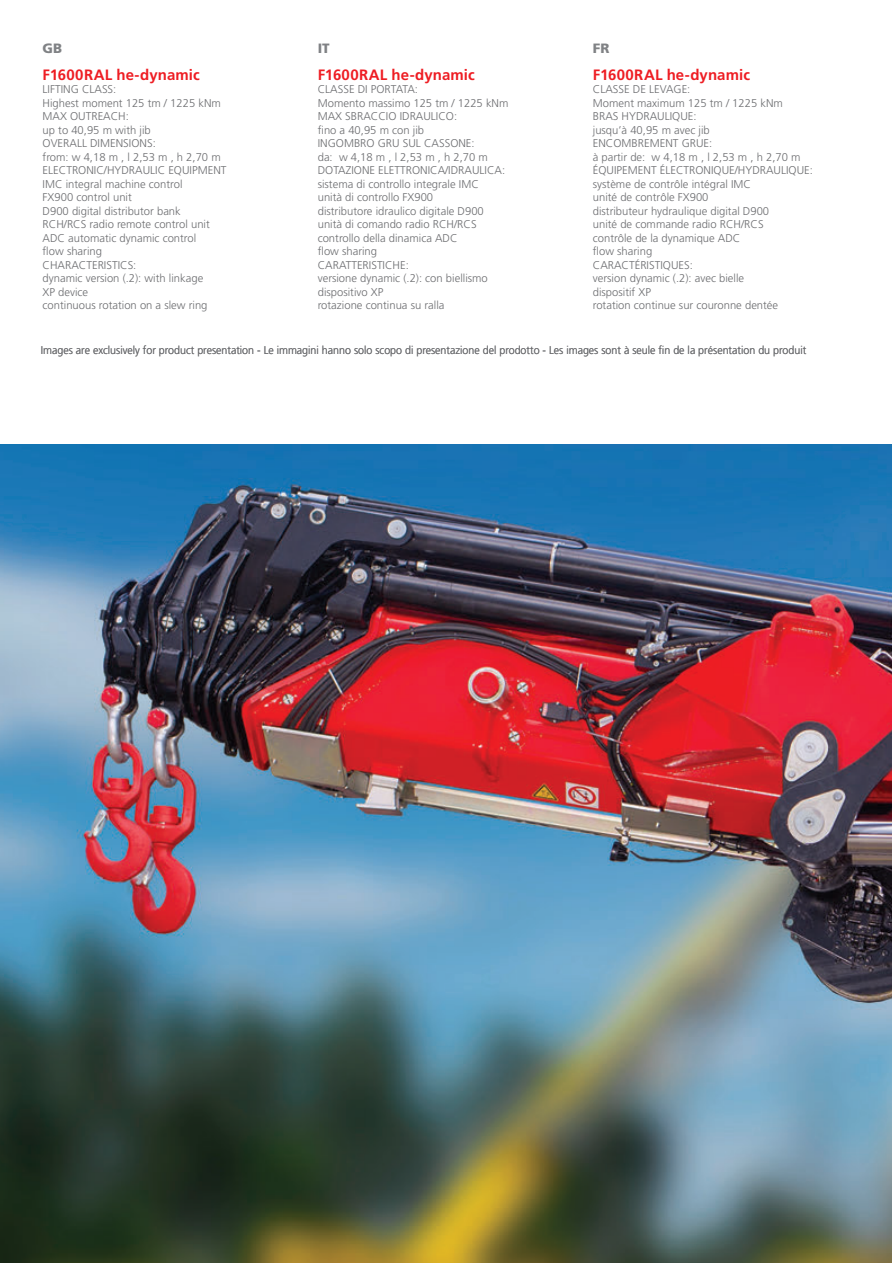
<style>
.page{position:relative;width:892px;height:1263px;background:#fff}
.page>*{position:absolute;margin:0;border:0;box-sizing:border-box;transform-origin:0 0}
.t1{font:700 15px "Frutiger";letter-spacing:.005em;color:#ee1d23}
.t2{font:900 13.5px "Frutiger";color:#808285}
.t3{font:300 11.25px/13.5px "Frutiger";color:#6c6d70}
.t4{font:300 11.25px "Frutiger";color:#6c6d70;scale:.95 1}
</style>
<div class="page">
<img style="left:0;top:444px;width:891px;height:819px">
<p class="t2" style="left:43px;top:40px;width:21px">GB</p>
<h1 class="t1" style="left:43px;top:66px;width:159px">F1600RAL he-dynamic</h1>
<p class="t3" style="left:43px;top:83px;width:185px">LIFTING CLASS:<br>Highest moment 125 tm / 1225 kNm<br>MAX OUTREACH:<br>up to 40,95 m with jib<br>OVERALL DIMENSIONS:<br>from: w 4,18 m , l 2,53 m , h 2,70 m<br>ELECTRONIC/HYDRAULIC EQUIPMENT<br>IMC integral machine control<br>FX900 control unit<br>D900 digital distributor bank<br>RCH/RCS radio remote control unit<br>ADC automatic dynamic control<br>flow sharing<br>CHARACTERISTICS:<br>dynamic version (.2): with linkage<br>XP device<br>continuous rotation on a slew ring</p>
<p class="t2" style="left:593px;top:40px;width:18px">FR</p>
<h1 class="t1" style="left:593px;top:66px;width:159px">F1600RAL he-dynamic</h1>
<p class="t3" style="left:593px;top:83px;width:222px">CLASSE DE LEVAGE:<br>Moment maximum 125 tm / 1225 kNm<br>BRAS HYDRAULIQUE:<br>jusqu’à 40,95 m avec jib<br>ENCOMBREMENT GRUE:<br>à partir de: w 4,18 m , l 2,53 m , h 2,70 m<br>ÉQUIPEMENT ÉLECTRONIQUE/HYDRAULIQUE: système de contrôle intégral IMC<br>unité de contrôle FX900<br>distributeur hydraulique digital D900<br>unité de commande radio RCH/RCS<br>contrôle de la dynamique ADC<br>flow sharing<br>CARACTÉRISTIQUES:<br>version dynamic (.2): avec bielle<br>dispositif XP<br>rotation continue sur couronne dentée</p>
<p class="t4" style="left:41px;top:344px;width:807px">Images are exclusively for product presentation - Le immagini hanno solo scopo di presentazione del prodotto - Les images sont à seule fin de la présentation du produit</p>
<p class="t2" style="left:318px;top:40px;width:14px">IT</p>
<h1 class="t1" style="left:318px;top:66px;width:159px">F1600RAL he-dynamic</h1>
<p class="t3" style="left:318px;top:83px;width:192px">CLASSE DI PORTATA:<br>Momento massimo 125 tm / 1225 kNm<br>MAX SBRACCIO IDRAULICO:<br>fino a 40,95 m con jib<br>INGOMBRO GRU SUL CASSONE:<br>da: w 4,18 m , l 2,53 m , h 2,70 m<br>DOTAZIONE ELETTRONICA/IDRAULICA: sistema di controllo integrale IMC<br>unità di controllo FX900<br>distributore idraulico digitale D900 unità di comando radio RCH/RCS controllo della dinamica ADC<br>flow sharing<br>CARATTERISTICHE:<br>versione dynamic (.2): con biellismo dispositivo XP<br>rotazione continua su ralla</p>
</div>
